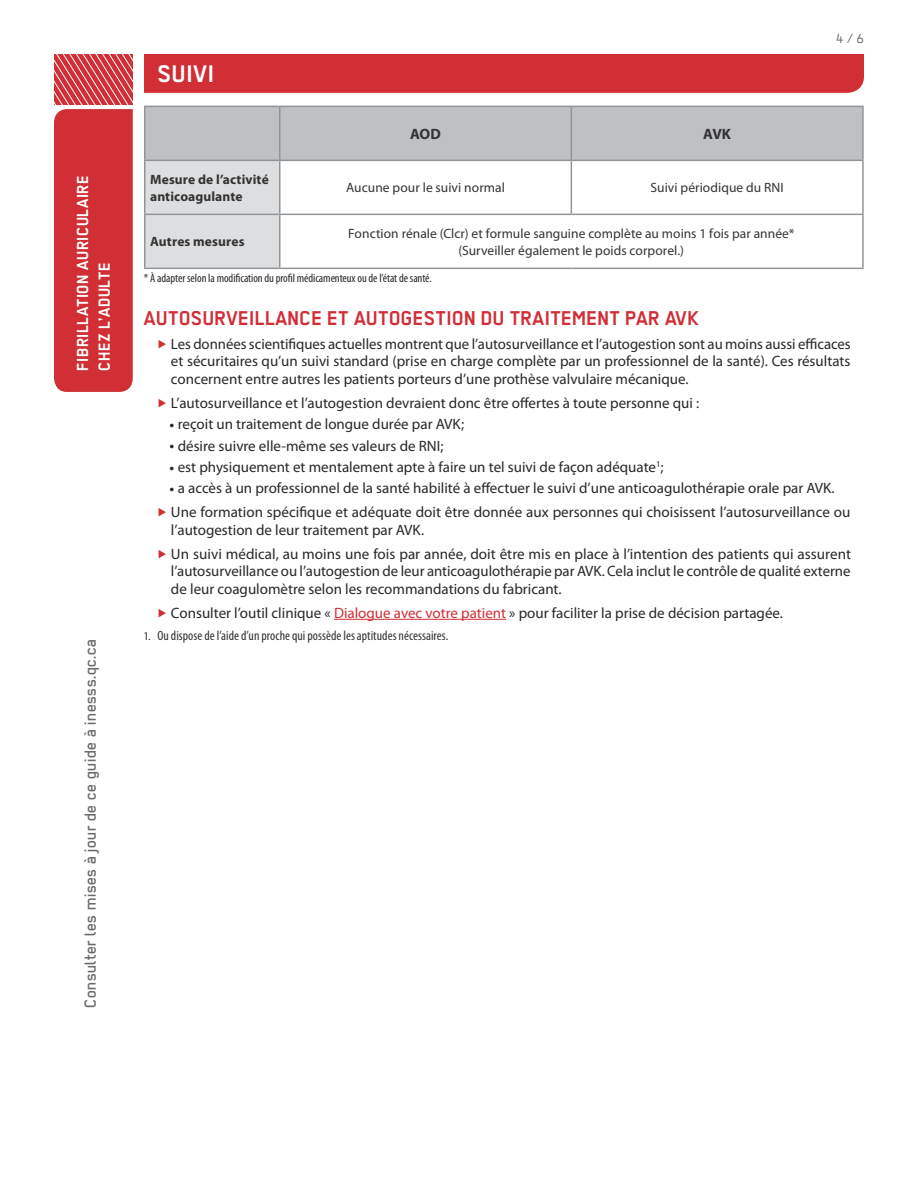
<style>
.page{position:relative;width:918px;height:1188px;background:#fff}
.page>*{position:absolute;margin:0;border:0;box-sizing:border-box;transform-origin:0 0}
.t1{font:700 27px "Regular";color:#fff}
.t2{font:700 22.5px "Regular";letter-spacing:-.01em;color:#d12e36}
.t3{font:500 18px "Regular";color:#696a6d}
.t4{font:700 18px/21.6px "Regular";color:#fff}
.t5{font:15px/17.2px "Myriad Pro";color:#292829}
.t6{font:700 15px "Myriad Pro";letter-spacing:-.005em;color:#333334}
.t7{font:15px "Regular";color:#696a6d}
.t8{font:13.5px/16.5px "Myriad Pro";letter-spacing:.005em;color:#333334;text-align:center}
.t9{font:condensed 13.5px "Myriad Pro";letter-spacing:.005em;color:#333334}
.t10{font:700 13.5px/16.5px "Myriad Pro";letter-spacing:.01em;color:#333334}
.t11{font:condensed 12px "Myriad Pro";letter-spacing:-.005em;color:#292829}
.s1{font-size:17.25px}
.s2{color:#d12e36}
.s3{font-size:12px;color:#292829}
</style>
<div class="page">
<svg style="left:54px;top:54px;width:79px;height:338px;background:#d3373f"></svg>
<hr style="left:334px;top:619px;width:172px;height:1px;background:#d12e36">
<div style="left:144px;top:54px;width:720px;height:39px;background:#d12e36"></div>
<svg style="left:145px;top:107px;width:717px;height:161px"></svg>
<hr style="left:144px;top:106px;width:136px;height:1px;background:#929597">
<hr style="left:144px;top:107px;width:1px;height:53px;background:#929597">
<hr style="left:280px;top:106px;width:291px;height:1px;background:#929597">
<hr style="left:279px;top:107px;width:1px;height:53px;background:#929597">
<hr style="left:571px;top:106px;width:293px;height:1px;background:#929597">
<hr style="left:571px;top:107px;width:1px;height:53px;background:#929597">
<hr style="left:862px;top:107px;width:2px;height:53px;background:#929597">
<hr style="left:144px;top:160px;width:136px;height:1px;background:#929597">
<hr style="left:144px;top:161px;width:1px;height:53px;background:#929597">
<hr style="left:280px;top:160px;width:291px;height:1px;background:#929597">
<hr style="left:279px;top:161px;width:1px;height:53px;background:#929597">
<hr style="left:571px;top:160px;width:293px;height:1px;background:#929597">
<hr style="left:571px;top:161px;width:1px;height:53px;background:#929597">
<hr style="left:862px;top:161px;width:2px;height:53px;background:#929597">
<hr style="left:144px;top:214px;width:136px;height:1px;background:#929597">
<hr style="left:144px;top:215px;width:1px;height:53px;background:#929597">
<hr style="left:280px;top:214px;width:291px;height:1px;background:#929597">
<hr style="left:279px;top:215px;width:1px;height:53px;background:#929597">
<hr style="left:571px;top:214px;width:293px;height:1px;background:#929597">
<hr style="left:862px;top:215px;width:2px;height:53px;background:#929597">
<hr style="left:144px;top:268px;width:136px;height:1px;background:#929597">
<hr style="left:280px;top:268px;width:291px;height:1px;background:#929597">
<hr style="left:571px;top:268px;width:293px;height:1px;background:#929597">
<p class="t4" style="left:72px;top:371px;width:197px;rotate:-90deg">FIBRILLATION AURICULAIRE<br>CHEZ L’ADULTE</p>
<p class="t3" style="left:81px;top:1008px;width:371px;rotate:-90deg">Consulter les mises à jour de ce guide à inesss.qc.ca</p>
<h1 class="t1" style="left:157px;top:59px;width:59px">SUIVI</h1>
<p class="t6" style="left:410px;top:124px;width:32px">AOD</p>
<p class="t6" style="left:703px;top:124px;width:30px">AVK</p>
<p class="t7" style="left:836px;top:31px;width:29px">4 / 6</p>
<p class="t10" style="left:150px;top:171px;width:120px">Mesure de l’activité anticoagulante</p>
<p class="t8" style="left:346px;top:179px;width:160px">Aucune pour le suivi normal</p>
<p class="t8" style="left:651px;top:179px;width:135px">Suivi périodique du RNI</p>
<p class="t10" style="left:150px;top:233px;width:96px">Autres mesures</p>
<p class="t8" style="left:348px;top:225px;width:448px">Fonction rénale (Clcr) et formule sanguine complète au moins 1 fois par année* (Surveiller également le poids corporel.)</p>
<p class="t11" style="left:144px;top:271px;width:289px">* À adapter selon la modification du profil médicamenteux ou de l’état de santé.</p>
<h2 class="t2" style="left:144px;top:306px;width:557px">AUTOSURVEILLANCE ET AUTOGESTION DU TRAITEMENT PAR AVK</h2>
<p class="t5" style="left:171px;top:335px;width:681px;text-align:justify">Les données scientifiques actuelles montrent que l’autosurveillance et l’autogestion sont au moins aussi efficaces et sécuritaires qu’un suivi standard (prise en charge complète par un professionnel de la santé). Ces résultats concernent entre autres les patients porteurs d’une prothèse valvulaire mécanique.</p>
<p class="t5" style="left:171px;top:394px;width:530px">L’autosurveillance et l’autogestion devraient donc être offertes à toute personne qui :</p>
<p class="t5" style="left:170px;top:415px;width:296px"><span class="s1">•</span> reçoit un traitement de longue durée par AVK;</p>
<p class="t5" style="left:170px;top:437px;width:275px"><span class="s1">•</span> désire suivre elle-même ses valeurs de RNI;</p>
<p class="t5" style="left:170px;top:458px;width:496px"><span class="s1">•</span> est physiquement et mentalement apte à faire un tel suivi de façon adéquate<sup>1</sup>;</p>
<p class="t5" style="left:170px;top:476px;width:682px;line-height:24.3px"><span class="s1">•</span> a accès à un professionnel de la santé habilité à effectuer le suivi d’une anticoagulothérapie orale par AVK.<br>Une formation spécifique et adéquate doit être donnée aux personnes qui choisissent l’autosurveillance ou</p>
<p class="t5" style="left:171px;top:517px;width:682px;line-height:24.3px">l’autogestion de leur traitement par AVK.<br>Un suivi médical, au moins une fois par année, doit être mis en place à l’intention des patients qui assurent</p>
<p class="t5" style="left:171px;top:562px;width:681px">l’autosurveillance ou l’autogestion de leur anticoagulothérapie par AVK. Cela inclut le contrôle de qualité externe de leur coagulomètre selon les recommandations du fabricant.</p>
<p class="t5" style="left:171px;top:604px;width:613px">Consulter l’outil clinique « <span class="s2">Dialogue avec votre patient</span> » pour faciliter la prise de décision partagée.</p>
<p class="t9" style="left:144px;top:627px;width:306px"><span class="s3">1.</span> Ou dispose de l’aide d’un proche qui possède les aptitudes nécessaires.</p>
</div>
